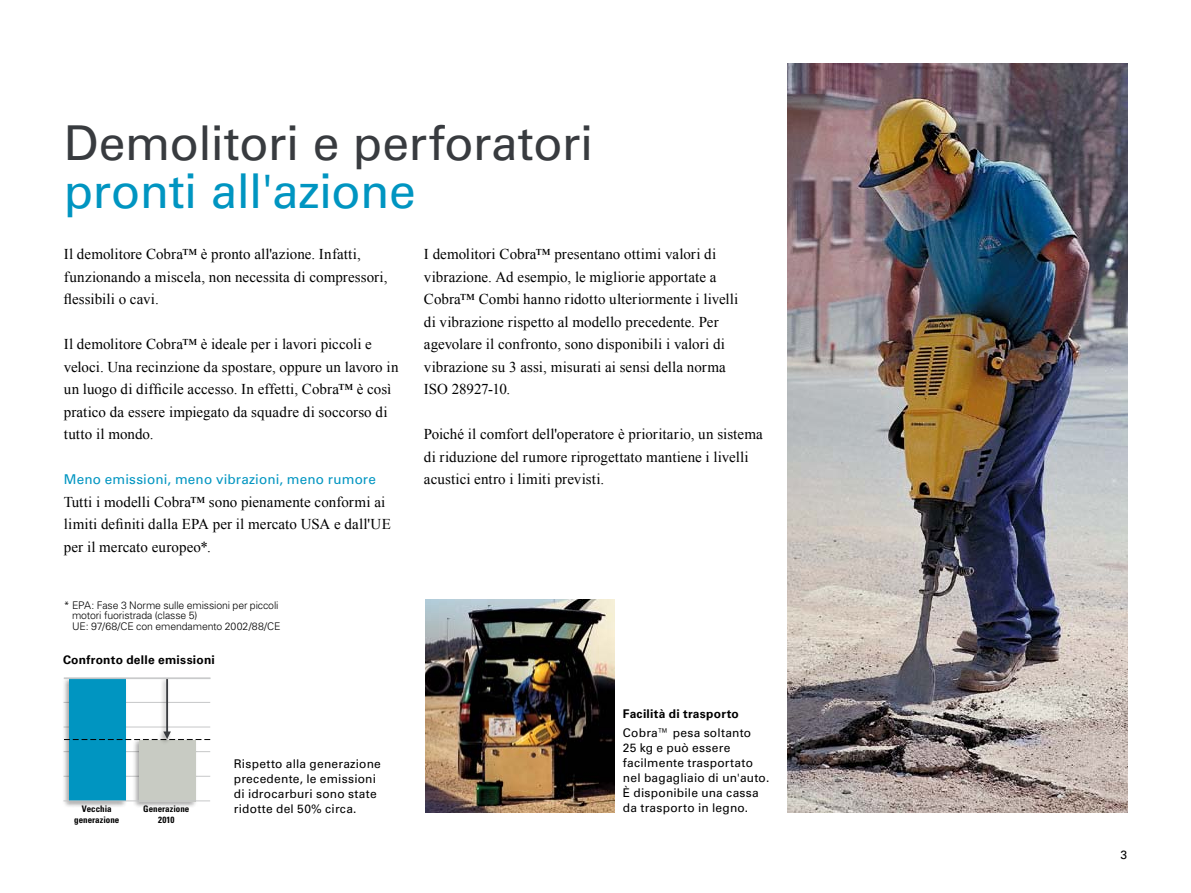
<style>
.page{position:relative;width:1191px;height:893px;background:#fff}
.page>*{position:absolute;margin:0;border:0;box-sizing:border-box;transform-origin:0 0}
.t1{font:48px "Univers LT Std";letter-spacing:-.005em;color:#383b3f}
.t2{font:48px "Univers LT Std";letter-spacing:-.015em;color:#0095c1}
.t3{font:15px/22.5px "Times New Roman";letter-spacing:.005em;color:#000}
.t4{font:13.5px "Univers LT Std";letter-spacing:.01em;color:#0095c1}
.t5{font:12px/15px "Univers LT Std";letter-spacing:.02em;color:#000}
.t6{font:700 12px "Univers LT Std";letter-spacing:.02em;color:#000}
.t7{font:12px "Univers LT Std";color:#000}
.t8{font:300 10.5px/10.5px "Univers LT Std";letter-spacing:-.01em;color:#000}
.t9{font:700 condensed 9px/10.8px "Univers LT Std";color:#000;text-align:center}
</style>
<div class="page">
<img style="left:787px;top:64px;width:340px;height:748px">
<img style="left:425px;top:599px;width:189px;height:213px">
<hr style="left:64px;top:751px;width:146px;height:1px;background:#c6c7c8">
<hr style="left:64px;top:776px;width:146px;height:1px;background:#c6c7c8">
<div style="left:132px;top:738px;width:66px;height:70px;background:#000;opacity:.35"></div>
<div style="left:139px;top:740px;width:56px;height:61px;background:#c8cbc3"></div>
<div style="left:63px;top:676px;width:65px;height:132px;background:#000;opacity:.35"></div>
<div style="left:69px;top:678px;width:56px;height:123px;background:#0095c1"></div>
<div style="left:156px;top:676px;width:16px;height:69px;background:#000;opacity:.35"></div>
<svg style="left:64px;top:679px;width:146px;height:61px"></svg>
<hr style="left:64px;top:677px;width:146px;height:1px;background:#c6c7c8">
<hr style="left:64px;top:678px;width:146px;height:1px;background:#c6c7c8">
<hr style="left:63px;top:800px;width:147px;height:1px;background:#c6c7c8">
<h1 class="t1" style="left:64px;top:115px;width:531px">Demolitori e perforatori</h1>
<h1 class="t2" style="left:64px;top:163px;width:353px">pronti all'azione</h1>
<p class="t3" style="left:64px;top:243px;width:325px">Il demolitore Cobra™ è pronto all'azione. Infatti, funzionando a miscela, non necessita di compressori, flessibili o cavi.</p>
<p class="t3" style="left:64px;top:333px;width:336px">Il demolitore Cobra™ è ideale per i lavori piccoli e veloci. Una recinzione da spostare, oppure un lavoro in un luogo di difficile accesso. In effetti, Cobra™ è così pratico da essere impiegato da squadre di soccorso di tutto il mondo.</p>
<p class="t4" style="left:64px;top:471px;width:314px">Meno emissioni, meno vibrazioni, meno rumore</p>
<p class="t3" style="left:64px;top:490px;width:328px">Tutti i modelli Cobra™ sono pienamente conformi ai limiti definiti dalla EPA per il mercato USA e dall'UE per il mercato europeo*.</p>
<p class="t8" style="left:72px;top:600px;width:210px;text-indent:-8px">* EPA: Fase 3 Norme sulle emissioni per piccoli motori fuoristrada (classe 5)<br>UE: 97/68/CE con emendamento 2002/88/CE</p>
<p class="t6" style="left:63px;top:653px;width:153px">Confronto delle emissioni</p>
<p class="t3" style="left:424px;top:243px;width:316px">I demolitori Cobra™ presentano ottimi valori di vibrazione. Ad esempio, le migliorie apportate a Cobra™ Combi hanno ridotto ulteriormente i livelli di vibrazione rispetto al modello precedente. Per agevolare il confronto, sono disponibili i valori di vibrazione su 3 assi, misurati ai sensi della norma ISO 28927-10.</p>
<p class="t3" style="left:424px;top:423px;width:340px">Poiché il comfort dell'operatore è prioritario, un sistema di riduzione del rumore riprogettato mantiene i livelli acustici entro i limiti previsti.</p>
<p class="t6" style="left:623px;top:707px;width:117px">Facilità di trasporto</p>
<p class="t5" style="left:623px;top:725px;width:148px">Cobra™ pesa soltanto<br>25 kg e può essere facilmente trasportato nel bagagliaio di un'auto.<br>È disponibile una cassa</p>
<p class="t5" style="left:234px;top:756px;width:149px">Rispetto alla generazione precedente, le emissioni di idrocarburi sono state ridotte del 50% circa.</p>
<p class="t9" style="left:82px;top:803px;width:31px">Vecchia</p>
<p class="t5" style="left:623px;top:800px;width:127px">da trasporto in legno.</p>
<p class="t9" style="left:74px;top:814px;width:47px">generazione</p>
<p class="t9" style="left:143px;top:803px;width:48px">Generazione<br>2010</p>
<p class="t7" style="left:1120px;top:848px;width:8px">3</p>
</div>
